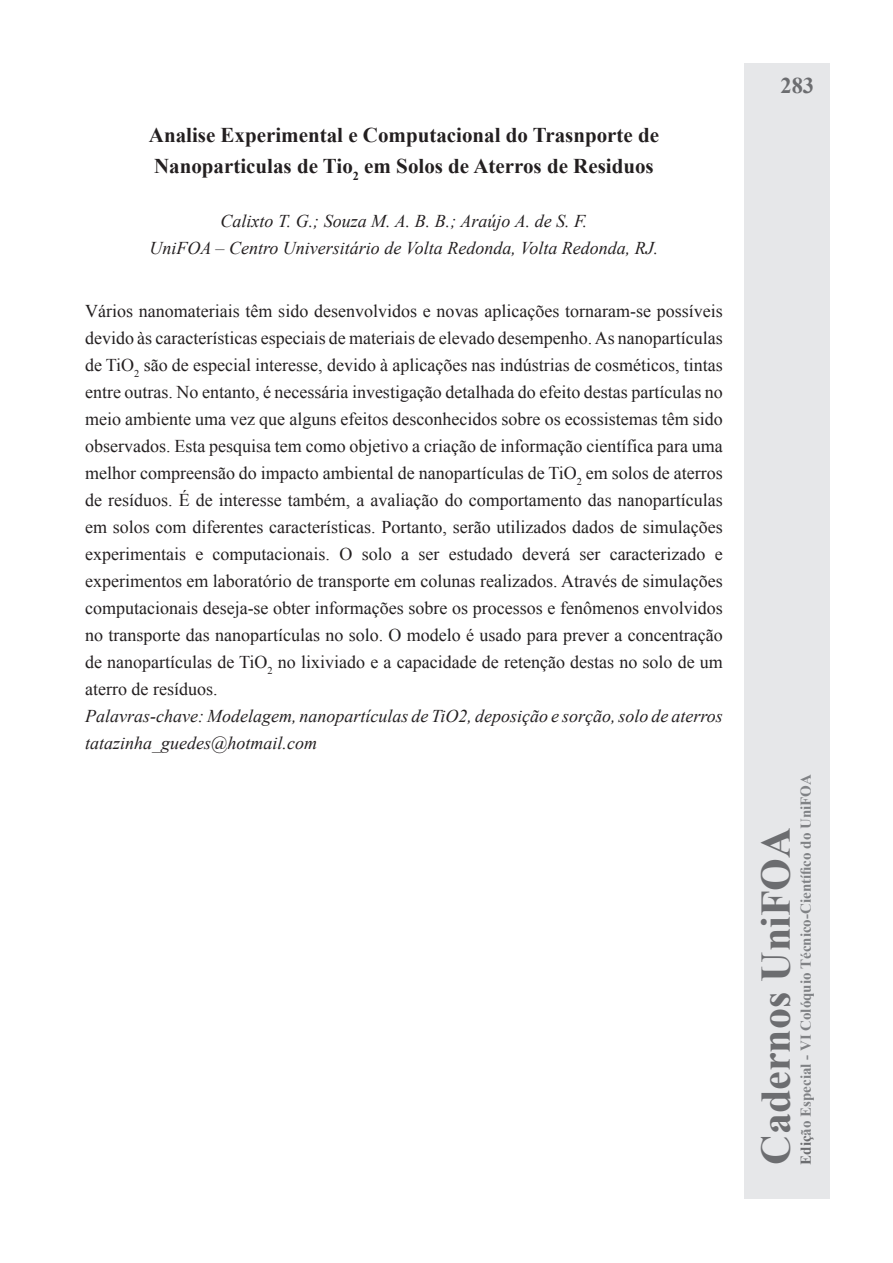
<style>
.page{position:relative;width:893px;height:1263px;background:#fff}
.page>*{position:absolute;margin:0;border:0;box-sizing:border-box;transform-origin:0 0}
.t1{font:700 42px "Times New Roman";color:#6c6d70}
.t2{font:700 22.5px "Times New Roman";color:#6c6d70}
.t3{font:700 21px/31.5px "Times New Roman";color:#231f20}
.t4{font:18px/27px "Times New Roman";color:#231f20;text-align:justify}
.t5{font:italic 18px/27px "Times New Roman";color:#231f20;text-align:center}
.t6{font:700 15px "Times New Roman";color:#808285}
.s1{color:#6c6d70}
</style>
<div class="page">
<div style="left:744px;top:64px;width:85px;height:1135px;background:#e6e7e9"></div>
<p class="t3" style="left:149px;top:118px;width:512px">Analise Experimental e Computacional do Trasnporte de<br>Nanoparticulas de Tio<sub>2</sub> em Solos de Aterros de Residuos</p>
<p class="t5" style="left:149px;top:207px;width:510px">Calixto T. G.; Souza M. A. B. B.; Araújo A. de S. F.<br>UniFOA – Centro Universitário de Volta Redonda, Volta Redonda, RJ.</p>
<p class="t4" style="left:85px;top:297px;width:639px">Vários nanomateriais têm sido desenvolvidos e novas aplicações tornaram-se possíveis devido às características especiais de materiais de elevado desempenho. As nanopartículas de TiO<sub>2</sub> são de especial interesse, devido à aplicações nas indústrias de cosméticos, tintas entre outras. No entanto, é necessária investigação detalhada do efeito destas partículas no meio ambiente uma vez que alguns efeitos desconhecidos sobre os ecossistemas têm sido observados. Esta pesquisa tem como objetivo a criação de informação científica para uma melhor compreensão do impacto ambiental de nanopartículas de TiO<sub>2</sub> em solos de aterros de resíduos. É de interesse também, a avaliação do comportamento das nanopartículas em solos com diferentes características. Portanto, serão utilizados dados de simulações experimentais e computacionais. O solo a ser estudado deverá ser caracterizado e experimentos em laboratório de transporte em colunas realizados. Através de simulações computacionais deseja-se obter informações sobre os processos e fenômenos envolvidos no transporte das nanopartículas no solo. O modelo é usado para prever a concentração de nanopartículas de TiO<sub>2</sub> no lixiviado e a capacidade de retenção destas no solo de um aterro de resíduos.</p>
<p class="t5" style="left:85px;top:702px;width:639px;text-align:left">Palavras-chave: Modelagem, nanopartículas de TiO2, deposição e sorção, solo de aterros tatazinha_guedes@hotmail.com</p>
<p class="t2" style="left:780px;top:70px;width:35px">283</p>
<h1 class="t1" style="left:747px;top:1165px;width:339px;rotate:-90deg">Cadernos UniFOA</h1>
<p class="t6" style="left:795px;top:1165px;width:392px;rotate:-90deg"><span class="s1">Ediç</span>ão Especial - VI Colóquio Técnico-Científico do UniFOA</p>
</div>
